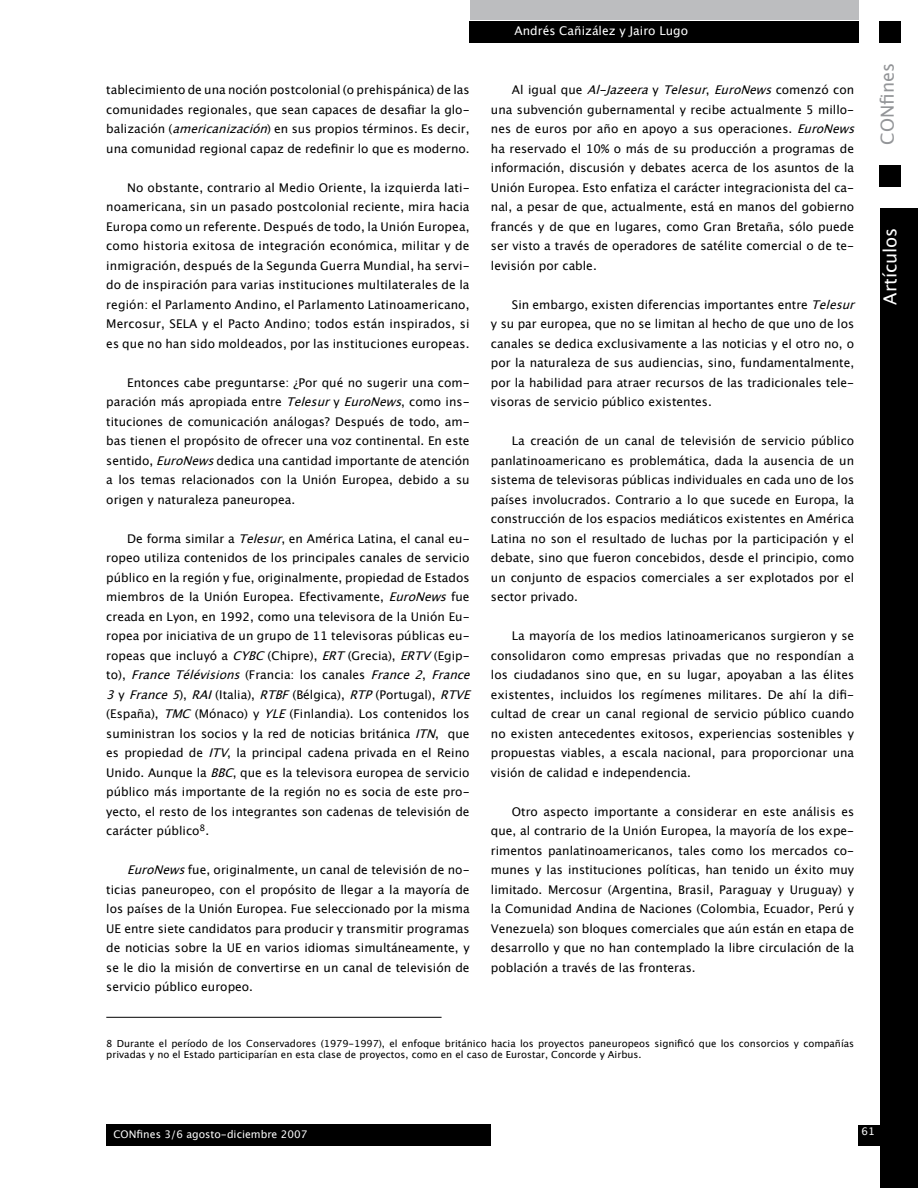
<style>
.page{position:relative;width:918px;height:1188px;background:#fff}
.page>*{position:absolute;margin:0;border:0;box-sizing:border-box;transform-origin:0 0}
.t1{font:18px "Lucida Grande";color:#fff}
.t2{font:18px "Lucida Grande";color:#939598}
.t3{font:12px/19.5px "Lucida Grande";color:#000;text-align:justify}
.t4{font:12px "Lucida Grande";color:#fff}
.t5{font:10.5px "Lucida Grande";color:#fcfcfc}
.t6{font:9.75px/11.7px "Lucida Grande";color:#000}
.s1{font-style:italic}
</style>
<div class="page">
<div style="left:880px;top:208px;width:38px;height:980px;background:#000"></div>
<div style="left:469px;top:21px;width:389px;height:21px;background:#000"></div>
<div style="left:470px;top:0;width:388px;height:19px;background:#bcbdbf"></div>
<div style="left:879px;top:21px;width:22px;height:21px;background:#000"></div>
<div style="left:879px;top:166px;width:22px;height:21px;background:#000"></div>
<div style="left:106px;top:1124px;width:385px;height:21px;background:#000"></div>
<div style="left:858px;top:1125px;width:42px;height:20px;background:#000"></div>
<hr style="left:106px;top:1017px;width:336px;height:1px;background:#000">
<p class="t3" style="left:106px;top:81px;width:365px">tablecimiento de una noción postcolonial (o prehispánica) de las comunidades regionales, que sean capaces de desafiar la glo&shy;balización (<span class="s1">americanización</span>) en sus propios términos. Es decir, una comunidad regional capaz de redefinir lo que es moderno.</p>
<p class="t3" style="left:106px;top:178px;width:365px;text-indent:21px">No obstante, contrario al Medio Oriente, la izquierda lati&shy;noamericana, sin un pasado postcolonial reciente, mira hacia Europa como un referente. Después de todo, la Unión Europea, como historia exitosa de integración económica, militar y de inmigración, después de la Segunda Guerra Mundial, ha servi&shy;do de inspiración para varias instituciones multilaterales de la región: el Parlamento Andino, el Parlamento Latinoamericano, Mercosur, SELA y el Pacto Andino; todos están inspirados, si es que no han sido moldeados, por las instituciones europeas.</p>
<p class="t3" style="left:106px;top:373px;width:365px;text-indent:21px">Entonces cabe preguntarse: ¿Por qué no sugerir una com&shy;paración más apropiada entre <span class="s1">Telesur</span>y <span class="s1">EuroNews</span>, como ins&shy;tituciones de comunicación análogas? Después de todo, am&shy;bas tienen el propósito de ofrecer una voz continental. En este sentido, <span class="s1">EuroNews</span>dedica una cantidad importante de atención a los temas relacionados con la Unión Europea, debido a su origen y naturaleza paneuropea.</p>
<p class="t3" style="left:106px;top:529px;width:371px;text-align:left;text-indent:21px">De forma similar a <span class="s1">Telesur</span>, en América Latina, el canal eu&shy;ropeo utiliza contenidos de los principales canales de servicio público en la región y fue, originalmente, propiedad de Estados miembros de la Unión Europea. Efectivamente, <span class="s1">EuroNews</span>fue creada en Lyon, en 1992, como una televisora de la Unión Eu&shy;ropea por iniciativa de un grupo de 11 televisoras públicas eu&shy;ropeas que incluyó a <span class="s1">CYBC</span>(Chipre), <span class="s1">ERT</span>(Grecia), <span class="s1">ERTV</span>(Egip&shy;t o ) , <span class="s1">FranceTélévisions</span>( F r a n c i a : l o s c a n a l e s <span class="s1">France2</span>, <span class="s1">France 3</span>y <span class="s1">France5</span>), <span class="s1">RAI</span>(Italia), <span class="s1">RTBF</span>(Bélgica), <span class="s1">RTP</span>(Portugal), <span class="s1">RTVE </span>(España), <span class="s1">TMC</span>(Mónaco) y <span class="s1">YLE</span>(Finlandia). Los contenidos los suministran los socios y la red de noticias británica <span class="s1">ITN</span>, que es propiedad de <span class="s1">ITV</span>, la principal cadena privada en el Reino Unido. Aunque la <span class="s1">BBC</span>, que es la televisora europea de servicio público más importante de la región no es socia de este pro&shy;yecto, el resto de los integrantes son cadenas de televisión de carácter público<sup>8</sup>.</p>
<p class="t3" style="left:106px;top:861px;width:365px;text-indent:21px"><span class="s1">EuroNews</span>fue, originalmente, un canal de televisión de no&shy;ticias paneuropeo, con el propósito de llegar a la mayoría de los países de la Unión Europea. Fue seleccionado por la misma UE entre siete candidatos para producir y transmitir programas de noticias sobre la UE en varios idiomas simultáneamente, y se le dio la misión de convertirse en un canal de televisión de servicio público europeo.</p>
<p class="t4" style="left:515px;top:24px;width:175px">Andrés Cañizález y Jairo Lugo</p>
<p class="t3" style="left:491px;top:81px;width:371px;text-align:left;text-indent:21px">A l i g u a l q u e <span class="s1">Al-Jazeera</span>y <span class="s1">Telesur</span>, <span class="s1">EuroNews</span>c o m e n z ó c o n una subvención gubernamental y recibe actualmente 5 millo&shy;nes de euros por año en apoyo a sus operaciones. <span class="s1">EuroNews </span>ha reservado el 10% o más de su producción a programas de información, discusión y debates acerca de los asuntos de la Unión Europea. Esto enfatiza el carácter integracionista del ca&shy;nal, a pesar de que, actualmente, está en manos del gobierno francés y de que en lugares, como Gran Bretaña, sólo puede ser visto a través de operadores de satélite comercial o de te&shy;levisión por cable.</p>
<p class="t3" style="left:491px;top:295px;width:371px;text-align:left;text-indent:21px">Sin embargo, existen diferencias importantes entre <span class="s1">Telesur </span>y su par europea, que no se limitan al hecho de que uno de los canales se dedica exclusivamente a las noticias y el otro no, o por la naturaleza de sus audiencias, sino, fundamentalmente, por la habilidad para atraer recursos de las tradicionales tele&shy;visoras de servicio público existentes.</p>
<p class="t3" style="left:491px;top:432px;width:365px;text-indent:21px">La creación de un canal de televisión de servicio público panlatinoamericano es problemática, dada la ausencia de un sistema de televisoras públicas individuales en cada uno de los países involucrados. Contrario a lo que sucede en Europa, la construcción de los espacios mediáticos existentes en América Latina no son el resultado de luchas por la participación y el debate, sino que fueron concebidos, desde el principio, como un conjunto de espacios comerciales a ser explotados por el sector privado.</p>
<p class="t3" style="left:491px;top:627px;width:365px;text-indent:21px">La mayoría de los medios latinoamericanos surgieron y se consolidaron como empresas privadas que no respondían a los ciudadanos sino que, en su lugar, apoyaban a las élites existentes, incluidos los regímenes militares. De ahí la difi&shy;cultad de crear un canal regional de servicio público cuando no existen antecedentes exitosos, experiencias sostenibles y propuestas viables, a escala nacional, para proporcionar una visión de calidad e independencia.</p>
<p class="t3" style="left:491px;top:802px;width:365px;text-indent:21px">Otro aspecto importante a considerar en este análisis es que, al contrario de la Unión Europea, la mayoría de los expe&shy;rimentos panlatinoamericanos, tales como los mercados co&shy;munes y las instituciones políticas, han tenido un éxito muy limitado. Mercosur (Argentina, Brasil, Paraguay y Uruguay) y la Comunidad Andina de Naciones (Colombia, Ecuador, Perú y Venezuela) son bloques comerciales que aún están en etapa de desarrollo y que no han contemplado la libre circulación de la población a través de las fronteras.</p>
<p class="t6" style="left:106px;top:1037px;width:749px">8 Durante el período de los Conservadores (1979-1997), el enfoque británico hacia los proyectos paneuropeos significó que los consorcios y compañías privadas y no el Estado participarían en esta clase de proyectos, como en el caso de Eurostar, Concorde y Airbus.</p>
<h1 class="t2" style="left:877px;top:145px;width:83px;rotate:-90deg">CONfines</h1>
<h1 class="t1" style="left:880px;top:305px;width:79px;rotate:-90deg">Artículos</h1>
<p class="t5" style="left:113px;top:1129px;width:196px">CONfines 3/6 agosto-diciembre 2007</p>
<p class="t5" style="left:862px;top:1126px;width:15px">61</p>
</div>
